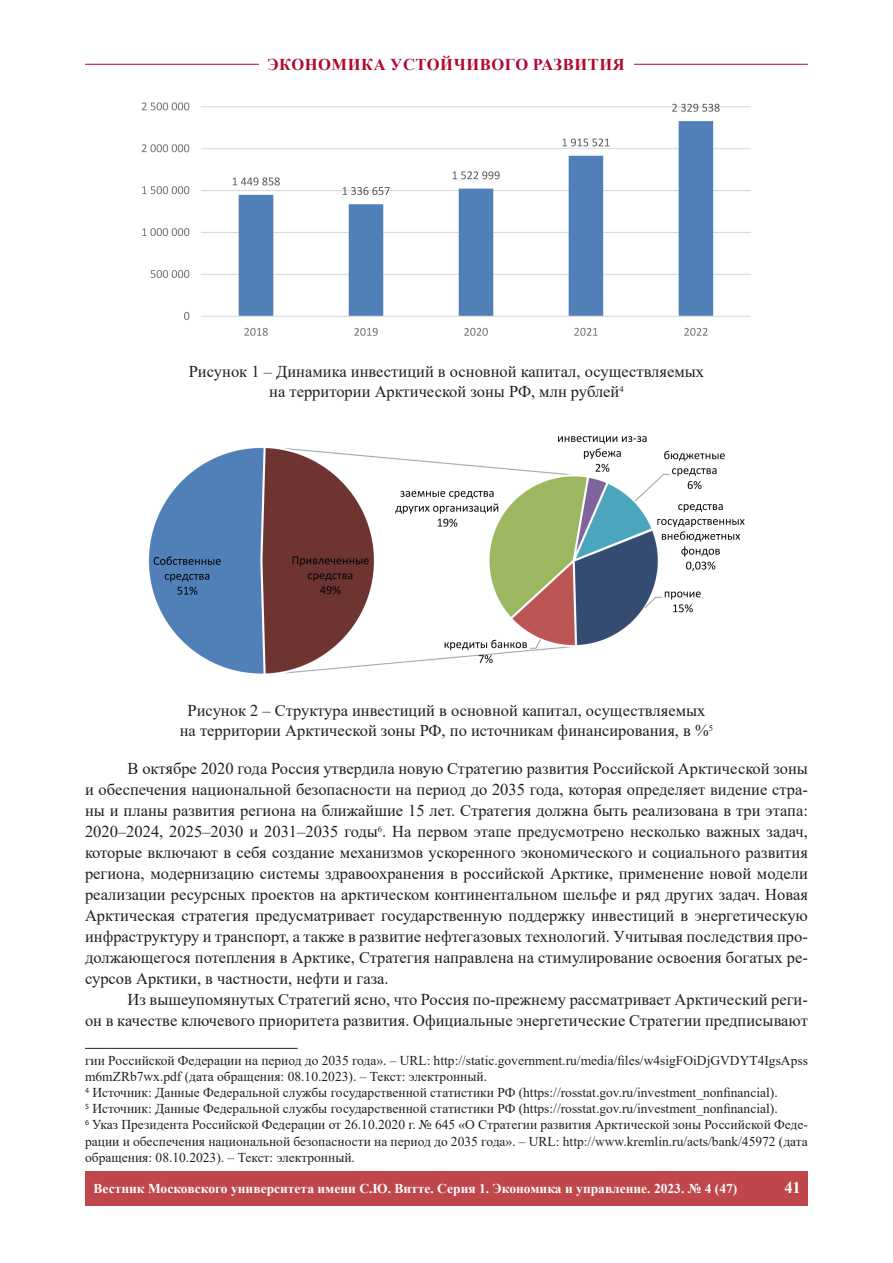
<style>
.page{position:relative;width:893px;height:1263px;background:#fff}
.page>*{position:absolute;margin:0;border:0;box-sizing:border-box;transform-origin:0 0}
.t1{font:16.5px/21px "Times New Roman";color:#231f20;text-align:center}
.t2{font:700 16.5px "Times New Roman";letter-spacing:.035em;color:#b00630}
.t3{font:700 16.5px "Times New Roman";color:#fff}
.t4{font:13.5px/16.2px "Times New Roman";color:#231f20}
.t5{font:700 13.5px "Times New Roman";color:#fff}
</style>
<div class="page">
<hr style="left:85px;top:64px;width:723px;height:1px;background:#b00630">
<div style="left:259px;top:59px;width:374px;height:11px;background:#fff"></div>
<div style="left:85px;top:1171px;width:723px;height:34px;background:#bf464b"></div>
<img style="left:141px;top:102px;width:610px;height:234px">
<img style="left:148px;top:436px;width:597px;height:238px">
<hr style="left:85px;top:1048px;width:213px;height:1px;background:#231f20">
<p class="t2" style="left:267px;top:52px;width:359px">ЭКОНОМИКА УСТОЙЧИВОГО РАЗВИТИЯ</p>
<p class="t1" style="left:189px;top:361px;width:517px;line-height:19.8px">Рисунок 1 – Динамика инвестиций в основной капитал, осуществляемых на территории Арктической зоны РФ, млн рублей<sup>4</sup></p>
<p class="t1" style="left:180px;top:700px;width:535px;line-height:19.8px">Рисунок 2 – Структура инвестиций в основной капитал, осуществляемых на территории Арктической зоны РФ, по источникам финансирования, в %<sup>5</sup></p>
<p class="t1" style="left:85px;top:757px;width:724px;text-align:justify;text-indent:43px">В октябре 2020 года Россия утвердила новую Стратегию развития Российской Арктической зоны и обеспечения национальной безопасности на период до 2035 года, которая определяет видение стра&shy;ны и планы развития региона на ближайшие 15 лет. Стратегия должна быть реализована в три этапа:<br>2020–2024, 2025–2030 и 2031–2035 годы<sup>6</sup>. На первом этапе предусмотрено несколько важных задач, которые включают в себя создание механизмов ускоренного экономического и социального развития региона, модернизацию системы здравоохранения в российской Арктике, применение новой модели реализации ресурсных проектов на арктическом континентальном шельфе и ряд других задач. Новая Арктическая стратегия предусматривает государственную поддержку инвестиций в энергетическую инфраструктуру и транспорт, а также в развитие нефтегазовых технологий. Учитывая последствия про&shy;должающегося потепления в Арктике, Стратегия направлена на стимулирование освоения богатых ре&shy;сурсов Арктики, в частности, нефти и газа.</p>
<p class="t1" style="left:85px;top:988px;width:724px;text-align:right">Из вышеупомянутых Стратегий ясно, что Россия по-прежнему рассматривает Арктический реги-<br>он в качестве ключевого приоритета развития. Официальные энергетические Стратегии предписывают</p>
<p class="t4" style="left:85px;top:1051px;width:724px">гии Российской Федерации на период до 2035 года». – URL: http://static.government.ru/media/files/w4sigFOiDjGVDYT4IgsApss m6mZRb7wx.pdf (дата обращения: 08.10.2023). – Текст: электронный.<br><sup>4</sup> Источник: Данные Федеральной службы государственной статистики РФ (https://rosstat.gov.ru/investment_nonfinancial).<br><sup>5</sup> Источник: Данные Федеральной службы государственной статистики РФ (https://rosstat.gov.ru/investment_nonfinancial).<br><sup>6</sup> Указ Президента Российской Федерации от 26.10.2020 г. № 645 «О Стратегии развития Арктической зоны Российской Феде&shy;рации и обеспечения национальной безопасности на период до 2035 года». – URL: http://www.kremlin.ru/acts/bank/45972 (дата обращения: 08.10.2023). – Текст: электронный.</p>
<p class="t5" style="left:94px;top:1179px;width:645px">Вестник Московского университета имени С.Ю. Витте. Серия 1. Экономика и управление. 2023. № 4 (47)</p>
<p class="t3" style="left:784px;top:1175px;width:18px">41</p>
</div>
